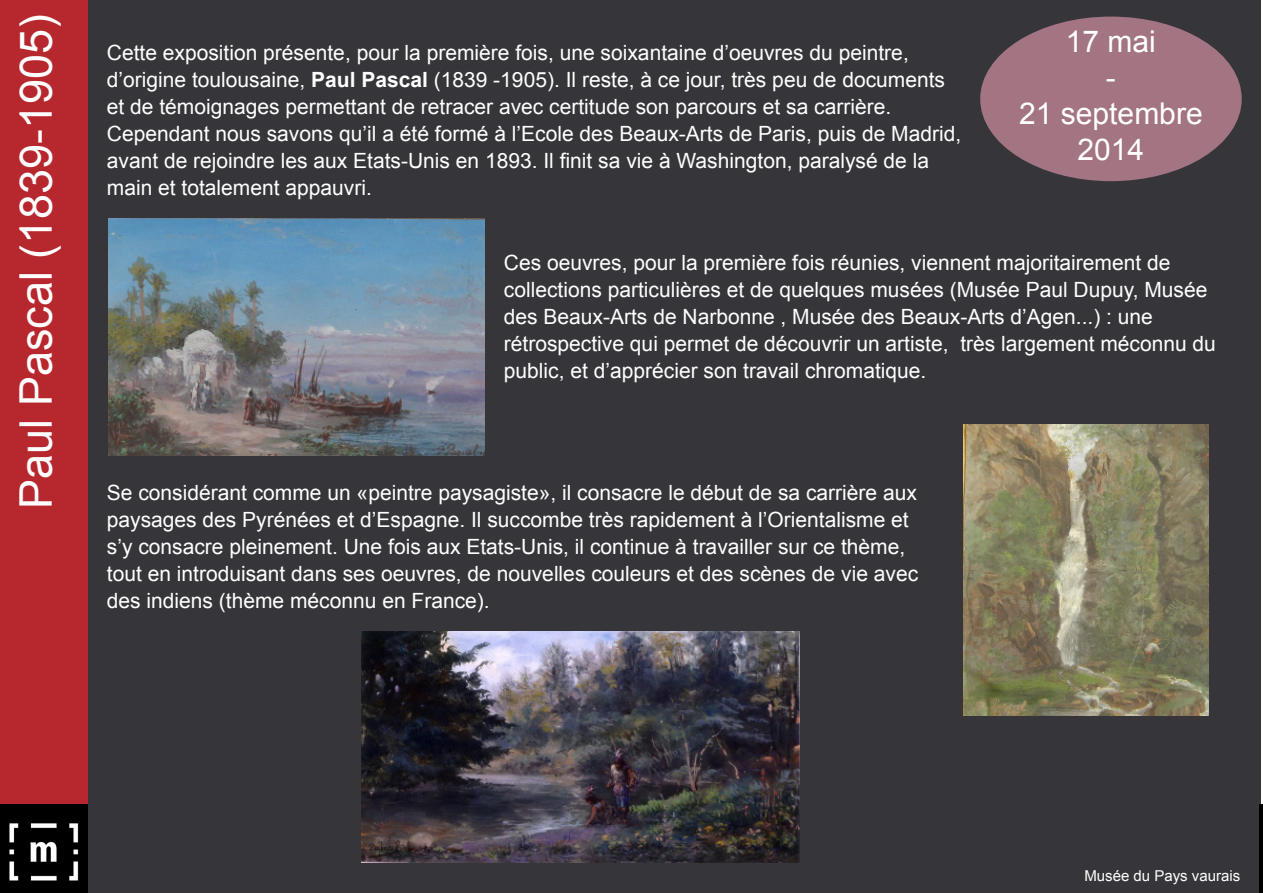
<style>
.page{position:relative;width:1263px;height:893px;background:#fff}
.page>*{position:absolute;margin:0;border:0;box-sizing:border-box;transform-origin:0 0}
.t1{font:45px "Arial";color:#fff}
.t2{font:30px/36px "Arial";color:#fff;text-align:center}
.t3{font:21px/27px "Arial";color:#fff}
.t4{font:15px "Arial";color:#fff}
.s1{font-weight:700}
</style>
<div class="page">
<div style="left:0;top:0;width:1261px;height:893px;background:#363539"></div>
<img style="left:108px;top:219px;width:377px;height:236px">
<img style="left:964px;top:425px;width:245px;height:290px">
<div style="left:0;top:0;width:87px;height:892px;background:#b7282e"></div>
<img style="left:0;top:804px;width:87px;height:89px">
<hr style="left:1262px;top:0;width:1px;height:892px;background:#b7282e">
<img style="left:1259px;top:804px;width:4px;height:89px">
<div style="left:980px;top:17px;width:262px;height:164px;background:#a37582;border-radius:50%"></div>
<img style="left:361px;top:631px;width:439px;height:231px">
<p class="t1" style="left:7px;top:509px;width:497px;rotate:-90deg">Paul Pascal (1839-1905)</p>
<p class="t3" style="left:107px;top:39px;width:856px">Cette exposition présente, pour la première fois, une soixantaine d’oeuvres du peintre, d’origine toulousaine, <span class="s1">Paul Pascal</span> (1839 -1905). Il reste, à ce jour, très peu de documents et de témoignages permettant de retracer avec certitude son parcours et sa carrière.<br>Cependant nous savons qu’il a été formé à l’Ecole des Beaux-Arts de Paris, puis de Madrid, avant de rejoindre les aux Etats-Unis en 1893. Il finit sa vie à Washington, paralysé de la main et totalement appauvri.</p>
<p class="t2" style="left:1066px;top:23px;width:92px">17 mai</p>
<p class="t2" style="left:1106px;top:59px;width:11px">-</p>
<p class="t2" style="left:1019px;top:95px;width:185px">21 septembre<br>2014</p>
<p class="t3" style="left:504px;top:249px;width:713px">Ces oeuvres, pour la première fois réunies, viennent majoritairement de collections particulières et de quelques musées (Musée Paul Dupuy, Musée des Beaux-Arts de Narbonne , Musée des Beaux-Arts d’Agen...) : une rétrospective qui permet de découvrir un artiste, très largement méconnu du public, et d’apprécier son travail chromatique.</p>
<p class="t3" style="left:107px;top:479px;width:813px">Se considérant comme un «peintre paysagiste», il consacre le début de sa carrière aux paysages des Pyrénées et d’Espagne. Il succombe très rapidement à l’Orientalisme et s’y consacre pleinement. Une fois aux Etats-Unis, il continue à travailler sur ce thème, tout en introduisant dans ses oeuvres, de nouvelles couleurs et des scènes de vie avec des indiens (thème méconnu en France).</p>
<p class="t4" style="left:1084px;top:866px;width:157px">Musée du Pays vaurais</p>
</div>
